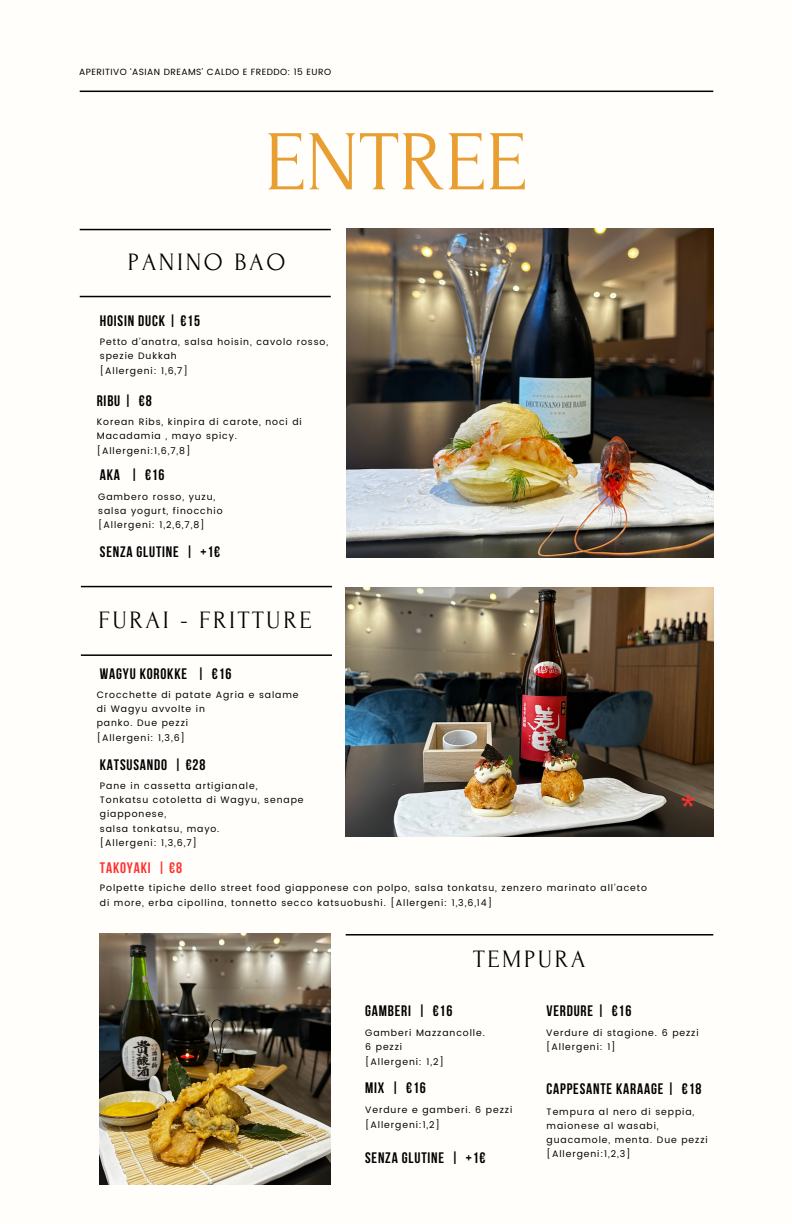
<style>
.page{position:relative;width:792px;height:1224px;background:#fffefa}
.page>*{position:absolute;margin:0;border:0;box-sizing:border-box;transform-origin:0 0}
.t1{font:85px "Forum";color:#e89e31}
.t2{font:700 33.7px "Bebas Neue";color:#ff3131}
.t3{font:25px "Forum";letter-spacing:.1em;color:#000}
.t4{font:700 15.2px "Bebas Neue";letter-spacing:.055em;color:#000}
.t5{font:700 15.2px "Bebas Neue";letter-spacing:.055em;color:#ff3131}
.t6{font:9.3px/14.2px "Poppins";letter-spacing:.1em;color:#000}
.t7{font:9px "Poppins";letter-spacing:.05em;color:#000}
</style>
<div class="page">
<img style="left:346px;top:229px;width:368px;height:329px">
<img style="left:346px;top:587px;width:367px;height:249px">
<hr style="left:80px;top:296px;width:251px;height:1px;background:#000">
<hr style="left:80px;top:229px;width:251px;height:1px;background:#000">
<img style="left:100px;top:934px;width:231px;height:251px">
<hr style="left:80px;top:91px;width:633px;height:1px;background:#000">
<hr style="left:81px;top:654px;width:251px;height:2px;background:#000">
<hr style="left:81px;top:586px;width:251px;height:1px;background:#000">
<hr style="left:346px;top:934px;width:367px;height:2px;background:#000">
<p class="t7" style="left:79px;top:67px;width:253px">APERITIVO ‘ASIAN DREAMS’ CALDO E FREDDO: 15 EURO</p>
<p class="t1" style="left:265px;top:117px;width:264px">ENTREE</p>
<p class="t3" style="left:128px;top:248px;width:159px">PANINO BAO</p>
<p class="t4" style="left:100px;top:315px;width:102px">HOISIN DUCK | €15</p>
<p class="t6" style="left:100px;top:335px;width:230px">Petto d’anatra, salsa hoisin, cavolo rosso,</p>
<p class="t6" style="left:100px;top:349px;width:78px">spezie Dukkah</p>
<h4 class="t6" style="left:100px;top:363px;width:89px">[Allergeni: 1,6,7]</h4>
<h5 class="t4" style="left:97px;top:394px;width:57px">RIBU | €8</h5>
<h1 class="t6" style="left:97px;top:415px;width:207px">Korean Ribs, kinpira di carote, noci di<br>Macadamia , mayo spicy.</h1>
<h2 class="t6" style="left:97px;top:443px;width:95px">[Allergeni:1,6,7,8]</h2>
<h4 class="t4" style="left:100px;top:469px;width:66px">AKA | €16</h4>
<p class="t6" style="left:98px;top:490px;width:119px">Gambero rosso, yuzu,</p>
<p class="t6" style="left:98px;top:504px;width:126px">salsa yogurt, finocchio</p>
<p class="t6" style="left:98px;top:518px;width:108px">[Allergeni: 1,2,6,7,8]</p>
<p class="t4" style="left:100px;top:546px;width:122px">SENZA GLUTINE | +1€</p>
<h4 class="t3" style="left:98px;top:607px;width:215px">FURAI - FRITTURE</h4>
<h4 class="t4" style="left:100px;top:668px;width:133px">WAGYU KOROKKE | €16</h4>
<p class="t6" style="left:97px;top:687px;width:203px">Crocchette di patate Agria e salame di Wagyu avvolte in</p>
<p class="t6" style="left:97px;top:716px;width:93px">panko. Due pezzi</p>
<h4 class="t6" style="left:97px;top:730px;width:90px">[Allergeni: 1,3,6]</h4>
<p class="t4" style="left:100px;top:759px;width:107px">KATSUSANDO | €28</p>
<p class="t6" style="left:100px;top:778px;width:159px">Pane in cassetta artigianale,</p>
<p class="t6" style="left:100px;top:793px;width:205px">Tonkatsu cotoletta di Wagyu, senape giapponese,</p>
<h4 class="t6" style="left:100px;top:821px;width:121px">salsa tonkatsu, mayo.</h4>
<h2 class="t6" style="left:100px;top:835px;width:99px">[Allergeni: 1,3,6,7]</h2>
<h4 class="t5" style="left:100px;top:862px;width:84px">TAKOYAKI | €8</h4>
<p class="t6" style="left:100px;top:881px;width:549px">Polpette tipiche dello street food giapponese con polpo, salsa tonkatsu, zenzero marinato all’aceto di more, erba cipollina, tonnetto secco katsuobushi. [Allergeni: 1,3,6,14]</p>
<p class="t3" style="left:473px;top:946px;width:114px">TEMPURA</p>
<h4 class="t2" style="left:681px;top:793px;width:15px">*</h4>
<h4 class="t4" style="left:365px;top:1004px;width:89px">GAMBERI | €16</h4>
<p class="t6" style="left:365px;top:1026px;width:121px">Gamberi Mazzancolle.</p>
<p class="t6" style="left:365px;top:1040px;width:38px">6 pezzi</p>
<p class="t6" style="left:365px;top:1054px;width:80px">[Allergeni: 1,2]</p>
<p class="t4" style="left:365px;top:1082px;width:62px">MIX | €16</p>
<p class="t6" style="left:365px;top:1103px;width:149px">Verdure e gamberi. 6 pezzi</p>
<p class="t6" style="left:365px;top:1117px;width:76px">[Allergeni:1,2]</p>
<p class="t4" style="left:365px;top:1152px;width:122px">SENZA GLUTINE | +1€</p>
<h4 class="t4" style="left:547px;top:1004px;width:86px">VERDURE | €16</h4>
<p class="t6" style="left:546px;top:1026px;width:154px">Verdure di stagione. 6 pezzi</p>
<p class="t6" style="left:546px;top:1040px;width:71px">[Allergeni: 1]</p>
<h4 class="t4" style="left:547px;top:1083px;width:156px">CAPPESANTE KARAAGE | €18</h4>
<p class="t6" style="left:547px;top:1104px;width:149px">Tempura al nero di seppia,</p>
<h2 class="t6" style="left:547px;top:1118px;width:113px">maionese al wasabi,</h2>
<h3 class="t6" style="left:547px;top:1133px;width:163px">guacamole, menta. Due pezzi</h3>
<p class="t6" style="left:547px;top:1147px;width:85px">[Allergeni:1,2,3]</p>
</div>
